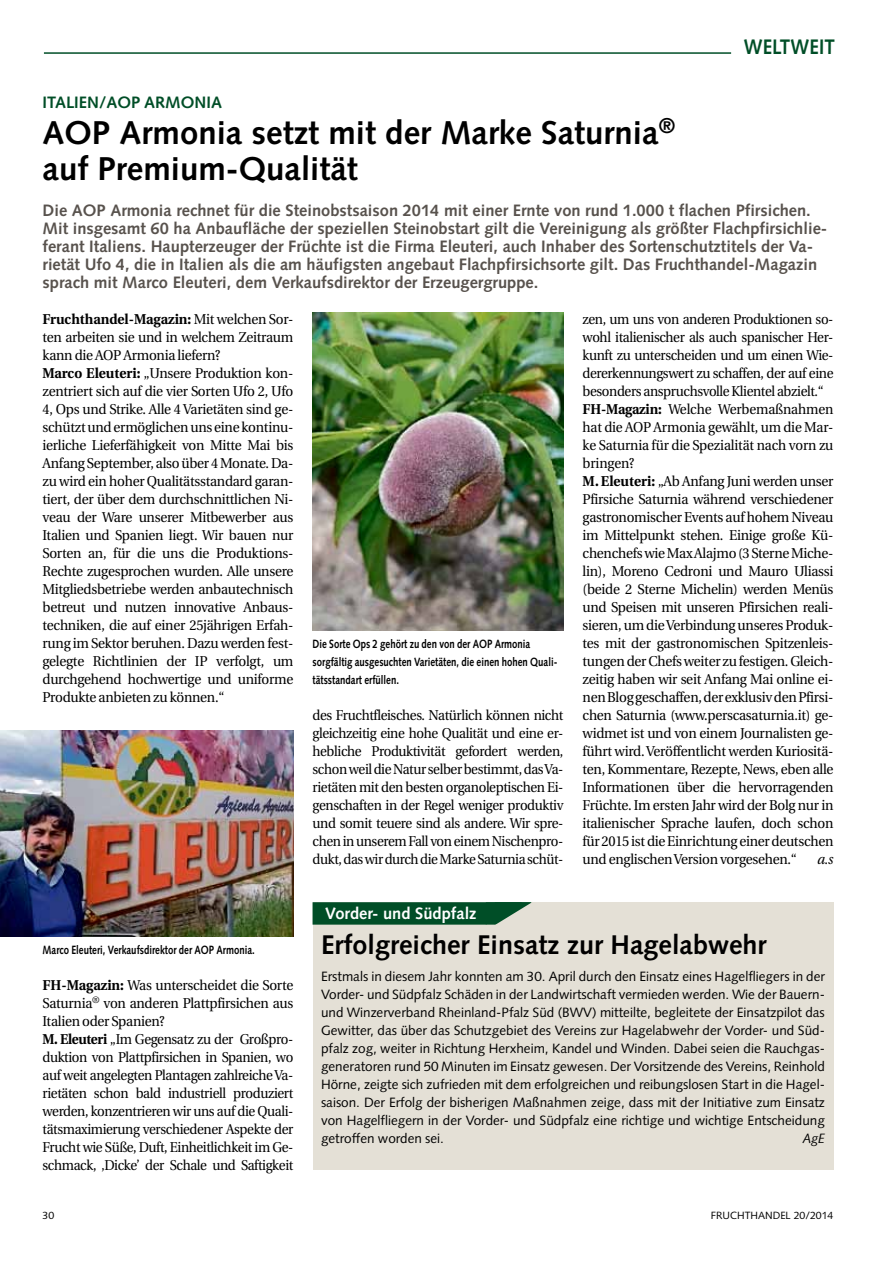
<style>
.page{position:relative;width:893px;height:1263px;background:#fff}
.page>*{position:absolute;margin:0;border:0;box-sizing:border-box;transform-origin:0 0}
.t1{font:700 33px/36px "Syntax LT";color:#000}
.t2{font:700 27px "Syntax LT";color:#000}
.t3{font:700 21px "Syntax LT";letter-spacing:.005em;color:#004e27;scale:.9 1}
.t4{font:700 16.5px/18px "Syntax LT";color:#58524d}
.t5{font:700 16.5px "Syntax LT";color:#fff}
.t6{font:700 16.5px "Syntax LT";color:#004e27}
.t7{font:14.25px/18px "Utopia";letter-spacing:-.02em;color:#000;text-align:justify;scale:.93 1}
.t8{font:14.25px/18px "Utopia";letter-spacing:-.02em;color:#000;scale:.95 1}
.t9{font:italic 14.25px "Utopia";color:#000;scale:.95 1}
.t10{font:13.5px/18px "Syntax LT";color:#000;text-align:justify}
.t11{font:italic 13.5px "Syntax LT";color:#000}
.t12{font:700 12px/18px "Syntax LT";color:#000;scale:.8 1}
.t13{font:10.5px "Syntax LT";color:#000}
.s1{font-weight:700}
.s2{color:#004e27}
.s3{font-size:13.5px;color:#004e27}
</style>
<div class="page">
<hr style="left:44px;top:52px;width:687px;height:2px;background:#004e27">
<img style="left:313px;top:312px;width:250px;height:318px">
<img style="left:0;top:730px;width:293px;height:206px">
<div style="left:313px;top:902px;width:520px;height:268px;background:#e4e0d6"></div>
<div style="left:313px;top:902px;width:218px;height:23px;background:#004e27"></div>
<svg style="left:484px;top:902px;width:48px;height:23px"></svg>
<h3 class="t3" style="left:744px;top:35px;width:103px">WELTWEIT</h3>
<p class="t6" style="left:43px;top:93px;width:181px">Italien/AOP Armonia</p>
<h1 class="t1" style="left:43px;top:115px;width:635px">AOP Armonia setzt mit der Marke Saturnia<sup>® </sup>auf Premium-Qualität</h1>
<p class="t4" style="left:43px;top:201px;width:786px">Die AOP Armonia rechnet für die Steinobstsaison 2014 mit einer Ernte von rund 1.000 t flachen Pfirsichen.<br>Mit insgesamt 60 ha Anbaufläche der speziellen Steinobstart gilt die Vereinigung als größter Flachpfirsichlie&shy;ferant Italiens. Haupterzeuger der Früchte ist die Firma Eleuteri, auch Inhaber des Sortenschutztitels der Va&shy;rietät Ufo 4, die in Italien als die am häufigsten angebaut Flachpfirsichsorte gilt. Das Fruchthandel-Magazin sprach mit Marco Eleuteri, dem Verkaufsdirektor der Erzeugergruppe.</p>
<p class="t8" style="left:43px;top:310px;width:266px"><span class="s1">Fruchthandel-Magazin:</span> Mit welchen Sor&shy;ten arbeiten sie und in welchem Zeitraum kann die AOP Armonia liefern?<br><span class="s1">Marco Eleuteri:</span> „Unsere Produktion kon&shy;zentriert sich auf die vier Sorten Ufo 2, Ufo 4, Ops und Strike. Alle 4 Varietäten sind ge&shy;schützt und ermöglichen uns eine kontinu&shy;ierliche Lieferfähigkeit von Mitte Mai bis Anfang September, also über 4 Monate. Da&shy;zu wird ein hoher Qualitätsstandard garan&shy;tiert, der über dem durchschnittlichen Ni&shy;veau der Ware unserer Mitbewerber aus Italien und Spanien liegt. Wir bauen nur Sorten an, für die uns die Produktions-Rechte zugesprochen wurden. Alle unsere Mitgliedsbetriebe werden anbautechnisch betreut und nutzen innovative Anbaus&shy;techniken, die auf einer 25jährigen Erfah&shy;rung im Sektor beruhen. Dazu werden fest&shy;gelegte Richtlinien der IP verfolgt, um durchgehend hochwertige und uniforme Produkte anbieten zu können.“</p>
<p class="t12" style="left:43px;top:941px;width:267px">Marco Eleuteri, Verkaufsdirektor der AOP Armonia.</p>
<p class="t8" style="left:43px;top:976px;width:266px"><span class="s1">FH-Magazin:</span> Was unterscheidet die Sorte Saturnia<sup>®</sup> von anderen Plattpfirsichen aus Italien oder Spanien?<br><span class="s1">M. Eleuteri</span> „Im Gegensatz zu der Großpro&shy;duktion von Plattpfirsichen in Spanien, wo auf weit angelegten Plantagen zahlreiche Va&shy;rietäten schon bald industriell produziert werden, konzentrieren wir uns auf die Quali&shy;tätsmaximierung verschiedener Aspekte der Frucht wie Süße, Duft, Einheitlichkeit im Ge&shy;schmack, ‚Dicke’ der Schale und Saftigkeit</p>
<p class="t12" style="left:313px;top:635px;width:308px">Die Sorte Ops 2 gehört zu den von der AOP Armonia sorgfältig ausgesuchten Varietäten, die einen hohen Quali&shy;tätsstandart erfüllen.</p>
<p class="t7" style="left:313px;top:706px;width:271px">des Fruchtfleisches. Natürlich können nicht gleichzeitig eine hohe Qualität und eine er&shy;hebliche Produktivität gefordert werden, schon weil die Natur selber bestimmt, das Va&shy;rietäten mit den besten organoleptischen Ei&shy;genschaften in der Regel weniger produktiv und somit teuere sind als andere. Wir spre&shy;chen in unserem Fall von einem Nischenpro&shy;dukt, das wir durch die Marke Saturnia schüt-</p>
<p class="t7" style="left:583px;top:310px;width:271px;text-align:left">zen, um uns von anderen Produktionen so&shy;wohl italienischer als auch spanischer Her&shy;kunft zu unterscheiden und um einen Wie&shy;dererkennungswert zu schaffen, der auf eine besonders anspruchsvolle Klientel abzielt.“ <span class="s1">FH-Magazin:</span> Welche Werbemaßnahmen hat die AOP Armonia gewählt, um die Mar&shy;ke Saturnia für die Spezialität nach vorn zu bringen?<br><span class="s1">M. Eleuteri:</span> „Ab Anfang Juni werden unser Pfirsiche Saturnia während verschiedener gastronomischer Events auf hohem Niveau im Mittelpunkt stehen. Einige große Kü&shy;chenchefs wie Max Alajmo (3 Sterne Miche&shy;lin), Moreno Cedroni und Mauro Uliassi (beide 2 Sterne Michelin) werden Menüs und Speisen mit unseren Pfirsichen reali&shy;sieren, um die Verbindung unseres Produk&shy;tes mit der gastronomischen Spitzenleis&shy;tungen der Chefs weiter zu festigen. Gleich&shy;zeitig haben wir seit Anfang Mai online ei&shy;nen Blog geschaffen, der exklusiv den Pfirsi&shy;chen Saturnia (www.perscasaturnia.it) ge&shy;widmet ist und von einem Journalisten ge&shy;führt wird. Veröffentlicht werden Kuriositä&shy;ten, Kommentare, Rezepte, News, eben alle Informationen über die hervorragenden Früchte. Im ersten Jahr wird der Bolg nur in italienischer Sprache laufen, doch schon für 2015 ist die Einrichtung einer deutschen und englischen Version vorgesehen.“</p>
<p class="t9" style="left:817px;top:851px;width:18px">a.s</p>
<p class="t5" style="left:325px;top:904px;width:167px">Vorder- und Südpfalz<span class="s2">_</span><span class="s3">_</span></p>
<h2 class="t2" style="left:321px;top:929px;width:447px">Erfolgreicher Einsatz zur Hagelabwehr</h2>
<p class="t10" style="left:321px;top:967px;width:505px">Erstmals in diesem Jahr konnten am 30. April durch den Einsatz eines Hagelfliegers in der Vorder- und Südpfalz Schäden in der Landwirtschaft vermieden werden. Wie der Bauern&shy;und Winzerverband Rheinland-Pfalz Süd (BWV) mitteilte, begleitete der Einsatzpilot das Gewitter, das über das Schutzgebiet des Vereins zur Hagelabwehr der Vorder- und Süd&shy;pfalz zog, weiter in Richtung Herxheim, Kandel und Winden. Dabei seien die Rauchgas&shy;generatoren rund 50 Minuten im Einsatz gewesen. Der Vorsitzende des Vereins, Reinhold Hörne, zeigte sich zufrieden mit dem erfolgreichen und reibungslosen Start in die Hagel&shy;saison. Der Erfolg der bisherigen Maßnahmen zeige, dass mit der Initiative zum Einsatz von Hagelfliegern in der Vorder- und Südpfalz eine richtige und wichtige Entscheidung getroffen worden sei.</p>
<p class="t11" style="left:802px;top:1130px;width:24px">AgE</p>
<p class="t13" style="left:43px;top:1209px;width:13px">30</p>
<p class="t13" style="left:711px;top:1209px;width:124px">FRUCHTHANDEL 20/2014</p>
</div>
